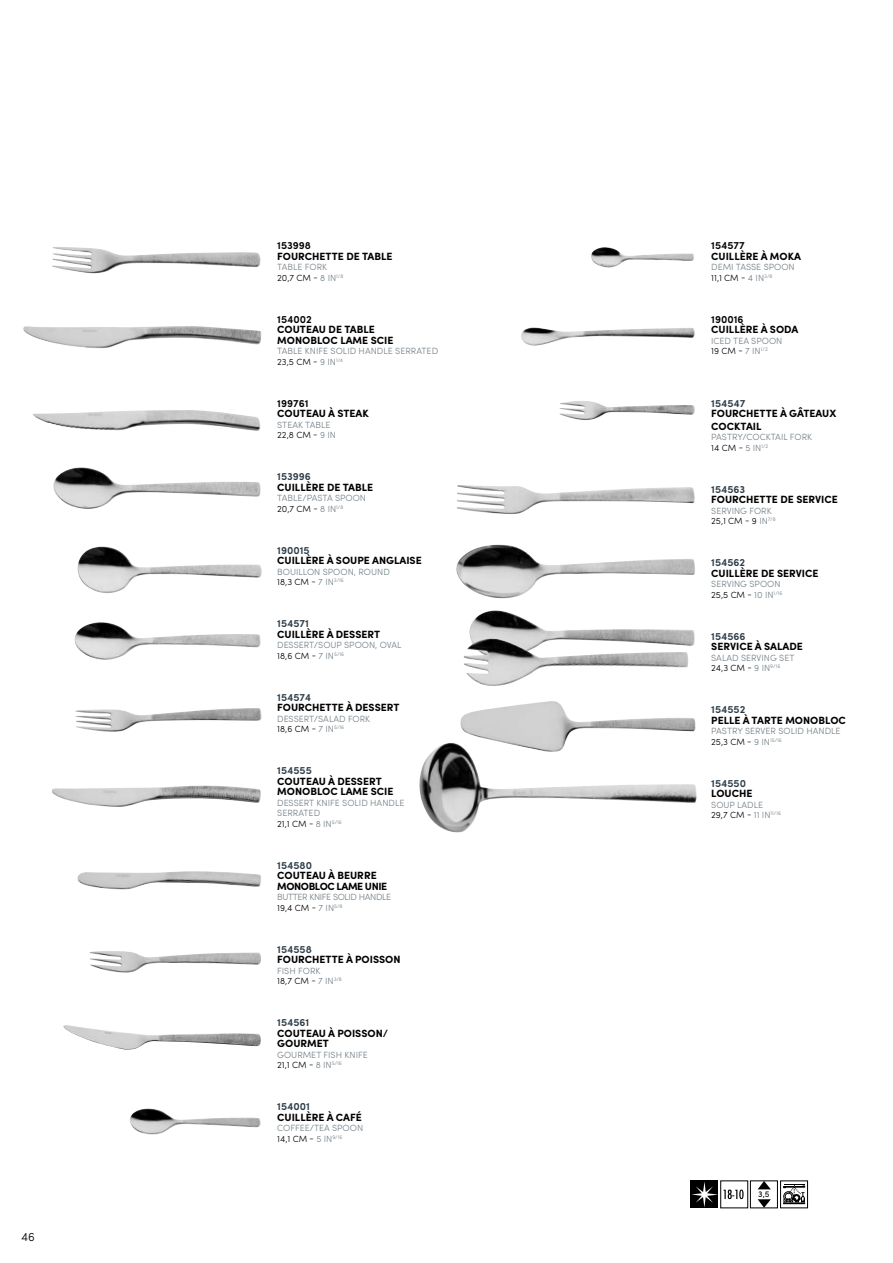
<style>
.page{position:relative;width:893px;height:1263px;background:#fff}
.page>*{position:absolute;margin:0;border:0;box-sizing:border-box;transform-origin:0 0}
.t1{font:300 12px "Sofia Pro";color:#000}
.t2{font:700 10.5px/10.5px "Sofia Pro";color:#000}
.t3{font:600 10.5px "Sofia Pro";color:#2c3b46}
.t4{font:600 10.5px "Sofia Pro";color:#000}
.t5{font:700 10.5px/10.5px "Sofia Pro";letter-spacing:-.04em;color:#000}
.t6{font:300 9px/10.5px "Sofia Pro";color:#727f86}
.t7{font:300 9px/10.5px "Sofia Pro";letter-spacing:-.04em;color:#727f86}
.t8{font:8.4px "Sofia Pro";color:#000}
.s1{color:#000}
</style>
<div class="page">
<div style="left:780px;top:1180px;width:28px;height:28px;border:1px solid #000"></div>
<svg style="left:783px;top:1184px;width:22px;height:20px"></svg>
<div style="left:691px;top:1180px;width:27px;height:28px;background:#000"></div>
<svg style="left:692px;top:1182px;width:26px;height:25px"></svg>
<svg style="left:724px;top:1189px;width:20px;height:10px"></svg>
<svg style="left:758px;top:1199px;width:13px;height:7px"></svg>
<svg style="left:758px;top:1182px;width:13px;height:7px"></svg>
<div style="left:750px;top:1180px;width:28px;height:28px;border:1px solid #000"></div>
<img style="left:23px;top:326px;width:165px;height:21px">
<img style="left:32px;top:410px;width:229px;height:21px">
<img style="left:52px;top:247px;width:209px;height:27px">
<img style="left:53px;top:467px;width:208px;height:42px">
<img style="left:77px;top:546px;width:185px;height:48px">
<img style="left:52px;top:787px;width:207px;height:20px">
<img style="left:90px;top:951px;width:171px;height:22px">
<img style="left:559px;top:401px;width:136px;height:19px">
<img style="left:591px;top:247px;width:103px;height:21px">
<img style="left:75px;top:708px;width:187px;height:24px">
<img style="left:74px;top:622px;width:187px;height:38px">
<img style="left:77px;top:871px;width:184px;height:19px">
<img style="left:63px;top:1025px;width:198px;height:25px">
<img style="left:521px;top:327px;width:174px;height:19px">
<img style="left:457px;top:485px;width:238px;height:29px">
<img style="left:456px;top:545px;width:239px;height:54px">
<img style="left:460px;top:701px;width:236px;height:42px">
<img style="left:419px;top:743px;width:278px;height:90px">
<img style="left:469px;top:610px;width:226px;height:36px">
<img style="left:464px;top:639px;width:224px;height:47px">
<img style="left:129px;top:1108px;width:132px;height:27px">
<h1 class="t1" style="left:21px;top:1232px;width:15px">46</h1>
<p class="t4" style="left:277px;top:239px;width:35px">153998</p>
<p class="t2" style="left:277px;top:251px;width:117px">FOURCHETTE DE TABLE</p>
<p class="t6" style="left:277px;top:263px;width:68px">TABLE FORK<br><span class="s1">20,7 CM -</span> 8 IN<sup>1/8</sup></p>
<p class="t4" style="left:277px;top:313px;width:36px">154002</p>
<p class="t2" style="left:277px;top:324px;width:118px">COUTEAU DE TABLE<br>MONOBLOC LAME SCIE</p>
<p class="t6" style="left:277px;top:347px;width:162px">TABLE KNIFE SOLID HANDLE SERRATED<br><span class="s1">23,5 CM -</span> 9 IN<sup>1/4</sup></p>
<p class="t4" style="left:277px;top:397px;width:33px">199761</p>
<p class="t2" style="left:277px;top:408px;width:93px">COUTEAU À STEAK</p>
<p class="t6" style="left:277px;top:420px;width:60px">STEAK TABLE<br><span class="s1">22,8 CM -</span> 9 IN</p>
<p class="t3" style="left:277px;top:470px;width:35px">153996</p>
<p class="t2" style="left:277px;top:482px;width:98px">CUILLÈRE DE TABLE</p>
<p class="t6" style="left:277px;top:494px;width:90px">TABLE/PASTA SPOON<br><span class="s1">20,7 CM -</span> 8 IN<sup>1/8</sup></p>
<p class="t3" style="left:277px;top:544px;width:34px">190015</p>
<p class="t2" style="left:277px;top:555px;width:146px">CUILLÈRE À SOUPE ANGLAISE</p>
<p class="t6" style="left:277px;top:567px;width:114px">BOUILLON SPOON, ROUND<br><span class="s1">18,3 CM -</span> 7 IN<sup>3/16</sup></p>
<p class="t3" style="left:277px;top:617px;width:33px">154571</p>
<p class="t2" style="left:277px;top:629px;width:105px">CUILLÈRE À DESSERT</p>
<p class="t6" style="left:277px;top:641px;width:126px">DESSERT/SOUP SPOON, OVAL<br><span class="s1">18,6 CM -</span> 7 IN<sup>5/16</sup></p>
<p class="t3" style="left:277px;top:691px;width:35px">154574</p>
<p class="t2" style="left:277px;top:702px;width:124px">FOURCHETTE À DESSERT</p>
<p class="t6" style="left:277px;top:714px;width:95px">DESSERT/SALAD FORK<br><span class="s1">18,6 CM -</span> 7 IN<sup>5/16</sup></p>
<p class="t3" style="left:277px;top:764px;width:36px">154555</p>
<p class="t2" style="left:277px;top:776px;width:118px">COUTEAU À DESSERT<br>MONOBLOC LAME SCIE</p>
<p class="t6" style="left:277px;top:798px;width:129px">DESSERT KNIFE SOLID HANDLE<br>SERRATED<br><span class="s1">21,1 CM -</span> 8 IN<sup>5/16</sup></p>
<p class="t3" style="left:277px;top:859px;width:36px">154580</p>
<p class="t5" style="left:277px;top:870px;width:112px">COUTEAU À BEURRE<br>MONOBLOC LAME UNIE</p>
<p class="t7" style="left:277px;top:893px;width:115px">BUTTER KNIFE SOLID HANDLE<br><span class="s1">19,4 CM -</span> 7 IN<sup>5/8</sup></p>
<p class="t3" style="left:277px;top:943px;width:36px">154558</p>
<p class="t2" style="left:277px;top:954px;width:125px">FOURCHETTE À POISSON</p>
<p class="t6" style="left:277px;top:966px;width:66px">FISH FORK<br><span class="s1">18,7 CM -</span> 7 IN<sup>3/8</sup></p>
<p class="t3" style="left:277px;top:1016px;width:34px">154561</p>
<p class="t2" style="left:277px;top:1028px;width:112px">COUTEAU À POISSON/<br>GOURMET</p>
<p class="t6" style="left:277px;top:1050px;width:92px">GOURMET FISH KNIFE<br><span class="s1">21,1 CM -</span> 8 IN<sup>5/16</sup></p>
<p class="t3" style="left:277px;top:1100px;width:34px">154001</p>
<p class="t2" style="left:277px;top:1112px;width:86px">CUILLÈRE À CAFÉ</p>
<p class="t6" style="left:277px;top:1124px;width:87px">COFFEE/TEA SPOON<br><span class="s1">14,1 CM -</span> 5 IN<sup>9/16</sup></p>
<p class="t4" style="left:711px;top:239px;width:35px">154577</p>
<p class="t2" style="left:711px;top:251px;width:91px">CUILLÈRE À MOKA</p>
<p class="t6" style="left:711px;top:263px;width:85px">DEMI TASSE SPOON<br><span class="s1">11,1 CM -</span> 4 IN<sup>3/8</sup></p>
<p class="t4" style="left:711px;top:313px;width:34px">190016</p>
<p class="t2" style="left:711px;top:324px;width:89px">CUILLÈRE À SODA</p>
<p class="t6" style="left:711px;top:336px;width:73px">ICED TEA SPOON<br><span class="s1">19 CM -</span> 7 IN<sup>1/2</sup></p>
<p class="t3" style="left:711px;top:397px;width:36px">154547</p>
<p class="t2" style="left:711px;top:407px;width:127px;line-height:12.6px">FOURCHETTE À GÂTEAUX<br>COCKTAIL</p>
<p class="t6" style="left:711px;top:433px;width:102px">PASTRY/COCKTAIL FORK<br><span class="s1">14 CM -</span> 5 IN<sup>1/2</sup></p>
<p class="t3" style="left:711px;top:483px;width:36px">154563</p>
<p class="t2" style="left:711px;top:494px;width:128px">FOURCHETTE DE SERVICE</p>
<p class="t6" style="left:711px;top:506px;width:66px">SERVING FORK<br><span class="s1">25,1 CM - 9</span> IN<sup>7/8</sup></p>
<p class="t3" style="left:711px;top:557px;width:36px">154562</p>
<p class="t2" style="left:711px;top:568px;width:109px">CUILLÈRE DE SERVICE</p>
<p class="t6" style="left:711px;top:580px;width:73px">SERVING SPOON<br><span class="s1">25,5 CM -</span> 10 IN<sup>1/16</sup></p>
<p class="t3" style="left:711px;top:630px;width:36px">154566</p>
<p class="t2" style="left:711px;top:641px;width:93px">SERVICE À SALADE</p>
<p class="t6" style="left:711px;top:653px;width:85px">SALAD SERVING SET<br><span class="s1">24,3 CM -</span> 9 IN<sup>9/16</sup></p>
<p class="t3" style="left:711px;top:704px;width:36px">154552</p>
<p class="t2" style="left:711px;top:715px;width:136px">PELLE À TARTE MONOBLOC</p>
<p class="t6" style="left:711px;top:727px;width:131px">PASTRY SERVER SOLID HANDLE<br><span class="s1">25,3 CM -</span> 9 IN<sup>15/16</sup></p>
<p class="t3" style="left:711px;top:777px;width:36px">154550</p>
<p class="t2" style="left:711px;top:788px;width:43px">LOUCHE</p>
<p class="t6" style="left:711px;top:800px;width:71px">SOUP LADLE<br><span class="s1">29,7 CM -</span> 11 IN<sup>11/16</sup></p>
<p class="t8" style="left:758px;top:1191px;width:13px">3,5</p>
</div>
